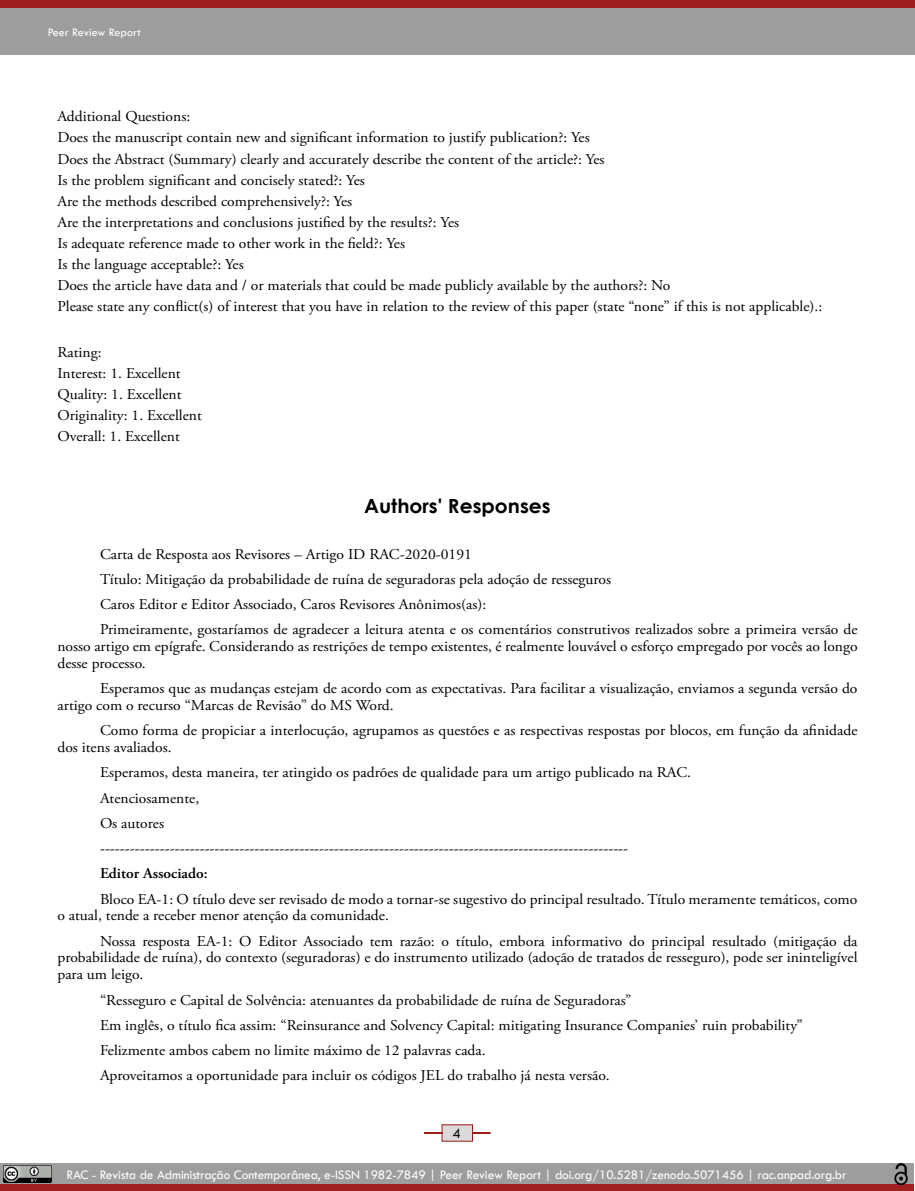
<style>
.page{position:relative;width:915px;height:1191px;background:#fff}
.page>*{position:absolute;margin:0;border:0;box-sizing:border-box;transform-origin:0 0}
.t1{font:700 19.5px "Century Gothic";color:#000;scale:1.04 1}
.t2{font:15px/21px "Adobe Garamond Pro";color:#000;scale:1.04 1}
.t3{font:600 15px "Adobe Garamond Pro";color:#000;scale:1.04 1}
.t4{font:15px "Tw Cen";color:#000}
.t5{font:13.5px "Tw Cen";letter-spacing:-.01em;color:#fff}
.t6{font:12px "Tw Cen";color:#fff}
</style>
<div class="page">
<svg style="left:424px;top:1124px;width:67px;height:18px"></svg>
<hr style="left:914px;top:0;width:1px;height:54px;background:#9d9d9c">
<div style="left:0;top:0;width:914px;height:54px;background:#9d9d9c"></div>
<div style="left:0;top:0;width:914px;height:7px;background:#9d1a18"></div>
<div style="left:0;top:1163px;width:913px;height:21px;background:#9d9d9c"></div>
<div style="left:0;top:1184px;width:913px;height:7px;background:#a0211f"></div>
<img style="left:4px;top:1165px;width:48px;height:17px">
<img style="left:894px;top:1163px;width:13px;height:21px">
<p class="t6" style="left:48px;top:25px;width:94px">Peer Review Report</p>
<p class="t2" style="left:57px;top:107px;width:736px">Additional Questions:<br>Does the manuscript contain new and significant information to justify publication?: Yes<br>Does the Abstract (Summary) clearly and accurately describe the content of the article?: Yes<br>Is the problem significant and concisely stated?: Yes<br>Are the methods described comprehensively?: Yes<br>Are the interpretations and conclusions justified by the results?: Yes<br>Is adequate reference made to other work in the field?: Yes<br>Is the language acceptable?: Yes<br>Does the article have data and / or materials that could be made publicly available by the authors?: No<br>Please state any conflict(s) of interest that you have in relation to the review of this paper (state “none” if this is not applicable).:</p>
<p class="t2" style="left:57px;top:342px;width:140px">Rating:<br>Interest: 1. Excellent<br>Quality: 1. Excellent<br>Originality: 1. Excellent<br>Overall: 1. Excellent</p>
<h1 class="t1" style="left:364px;top:491px;width:181px">Authors' Responses</h1>
<p class="t2" style="left:100px;top:542px;width:729px;line-height:25.2px">Carta de Resposta aos Revisores – Artigo ID RAC-2020-0191<br>Título: Mitigação da probabilidade de ruína de seguradoras pela adoção de resseguros<br>Caros Editor e Editor Associado, Caros Revisores Anônimos(as):<br>Primeiramente, gostaríamos de agradecer a leitura atenta e os comentários construtivos realizados sobre a primeira versão de</p>
<p class="t2" style="left:57px;top:638px;width:770px;line-height:16.8px">nosso artigo em epígrafe. Considerando as restrições de tempo existentes, é realmente louvável o esforço empregado por vocês ao longo desse processo.</p>
<p class="t2" style="left:57px;top:680px;width:770px;line-height:16.8px;text-indent:43px">Esperamos que as mudanças estejam de acordo com as expectativas. Para facilitar a visualização, enviamos a segunda versão do artigo com o recurso “Marcas de Revisão” do MS Word.</p>
<p class="t2" style="left:57px;top:722px;width:770px;line-height:16.8px;text-indent:43px">Como forma de propiciar a interlocução, agrupamos as questões e as respectivas respostas por blocos, em função da afinidade dos itens avaliados.</p>
<p class="t2" style="left:100px;top:760px;width:569px;line-height:25.2px">Esperamos, desta maneira, ter atingido os padrões de qualidade para um artigo publicado na RAC.<br>Atenciosamente,<br>Os autores ----------------------------------------------------------------------------------------------------------</p>
<p class="t3" style="left:100px;top:865px;width:105px">Editor Associado:</p>
<p class="t2" style="left:57px;top:891px;width:770px;line-height:16.8px;text-indent:43px">Bloco EA-1: O título deve ser revisado de modo a tornar-se sugestivo do principal resultado. Título meramente temáticos, como o atual, tende a receber menor atenção da comunidade.</p>
<p class="t2" style="left:57px;top:933px;width:770px;line-height:16.8px;text-align:justify;text-indent:43px">Nossa resposta EA-1: O Editor Associado tem razão: o título, embora informativo do principal resultado (mitigação da probabilidade de ruína), do contexto (seguradoras) e do instrumento utilizado (adoção de tratados de resseguro), pode ser ininteligível para um leigo.</p>
<p class="t2" style="left:100px;top:987px;width:677px;line-height:25.2px">“Resseguro e Capital de Solvência: atenuantes da probabilidade de ruína de Seguradoras”<br>Em inglês, o título fica assim: “Reinsurance and Solvency Capital: mitigating Insurance Companies’ ruin probability” Felizmente ambos cabem no limite máximo de 12 palavras cada.<br>Aproveitamos a oportunidade para incluir os códigos JEL do trabalho já nesta versão.</p>
<p class="t4" style="left:452px;top:1123px;width:10px">4</p>
<p class="t5" style="left:66px;top:1166px;width:781px">RAC - Revista de Administração Contemporânea, e-ISSN 1982-7849 | Peer Review Report | doi.org/10.5281/zenodo.5071456 | rac.anpad.org.br</p>
</div>
